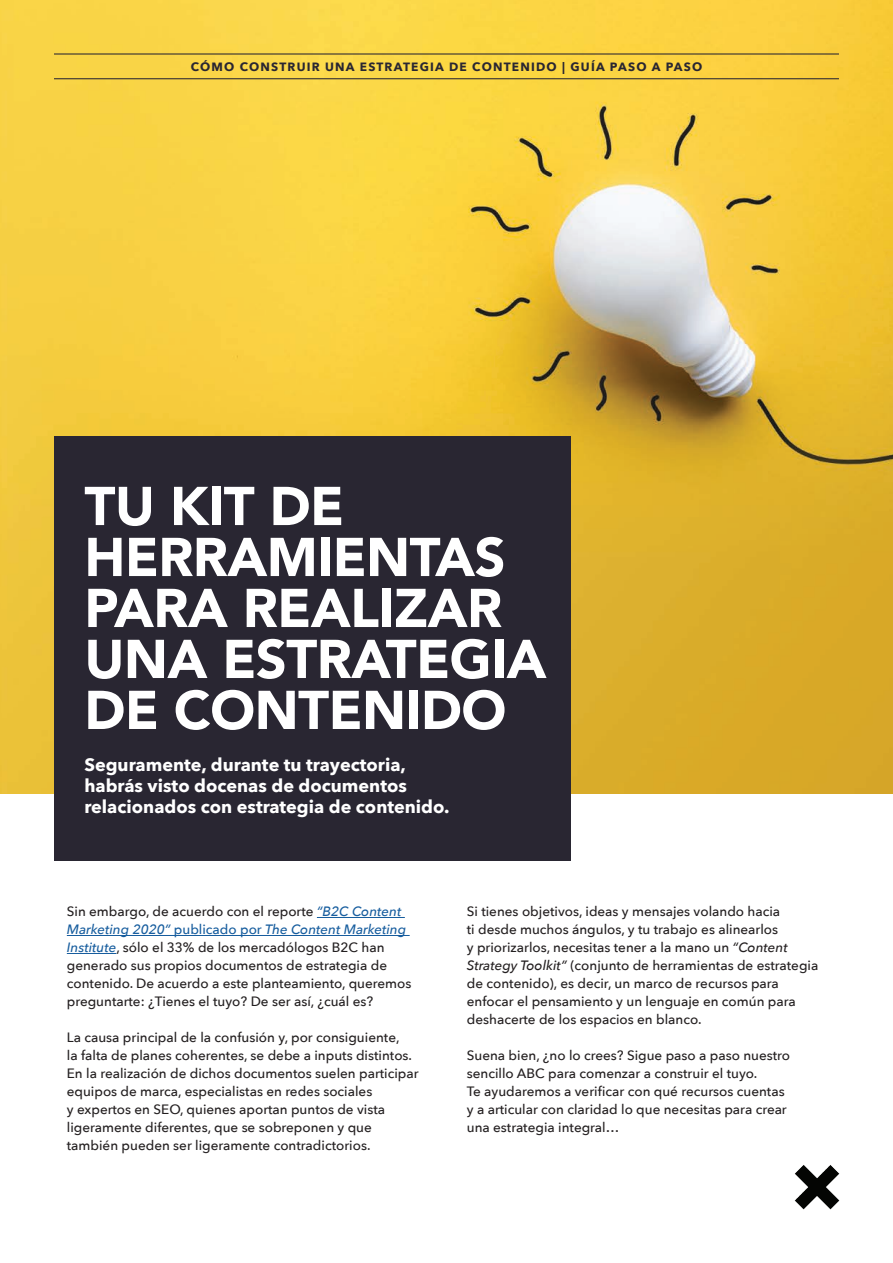
<style>
.page{position:relative;width:893px;height:1263px;background:#fff}
.page>*{position:absolute;margin:0;border:0;box-sizing:border-box;transform-origin:0 0}
.t1{font:900 54px/51px "Avenir";letter-spacing:-.01em;color:#fff}
.t2{font:700 18px/21px "Avenir Next";color:#fff}
.t3{font:500 13.5px/18px "Avenir Next";color:#231f20}
.t4{font:700 12px "Avenir Next";letter-spacing:.1em;color:#292632}
.s1{font-style:italic;color:#175d9e}
.s2{color:#175d9e}
.s3{font-style:italic}
</style>
<div class="page">
<img style="left:794px;top:1165px;width:46px;height:45px">
<img style="left:0;top:0;width:893px;height:794px">
<div style="left:54px;top:437px;width:517px;height:424px;background:#292632"></div>
<hr style="left:317px;top:917px;width:88px;height:1px;background:#175d9e">
<hr style="left:67px;top:935px;width:343px;height:1px;background:#175d9e">
<hr style="left:67px;top:953px;width:49px;height:1px;background:#175d9e">
<hr style="left:54px;top:78px;width:785px;height:1px;background:#292632">
<hr style="left:54px;top:53px;width:785px;height:2px;background:#292632">
<p class="t4" style="left:191px;top:56px;width:513px">CÓMO CONSTRUIR UNA ESTRATEGIA DE CONTENIDO | GUÍA PASO A PASO</p>
<h1 class="t1" style="left:84px;top:479px;width:464px">TU KIT DE<br>HERRAMIENTAS<br>PARA REALIZAR<br>UNA ESTRATEGIA<br>DE CONTENIDO</h1>
<h2 class="t2" style="left:84px;top:754px;width:367px">Seguramente, durante tu trayectoria, habrás visto docenas de documentos relacionados con estrategia de contenido.</h2>
<p class="t3" style="left:67px;top:902px;width:346px">Sin embargo, de acuerdo con el reporte <span class="s1">“B2C Content Marketing 2020”</span> <span class="s2">publicado por</span> <span class="s1">The Content Marketing Institute</span>, sólo el 33% de los mercadólogos B2C han generado sus propios documentos de estrategia de contenido. De acuerdo a este planteamiento, queremos preguntarte: ¿Tienes el tuyo? De ser así, ¿cuál es?</p>
<p class="t3" style="left:67px;top:1028px;width:353px">La causa principal de la confusión y, por consiguiente,<br>la falta de planes coherentes, se debe a inputs distintos.<br>En la realización de dichos documentos suelen participar equipos de marca, especialistas en redes sociales<br>y expertos en SEO, quienes aportan puntos de vista ligeramente diferentes, que se sobreponen y que también pueden ser ligeramente contradictorios.</p>
<p class="t3" style="left:467px;top:902px;width:353px">Si tienes objetivos, ideas y mensajes volando hacia<br>ti desde muchos ángulos, y tu trabajo es alinearlos<br>y priorizarlos, necesitas tener a la mano un <span class="s3">“Content Strategy Toolkit”</span> (conjunto de herramientas de estrategia de contenido), es decir, un marco de recursos para enfocar el pensamiento y un lenguaje en común para deshacerte de los espacios en blanco.</p>
<p class="t3" style="left:467px;top:1046px;width:325px">Suena bien, ¿no lo crees? Sigue paso a paso nuestro sencillo ABC para comenzar a construir el tuyo.<br>Te ayudaremos a verificar con qué recursos cuentas y a articular con claridad lo que necesitas para crear una estrategia integral…</p>
</div>
